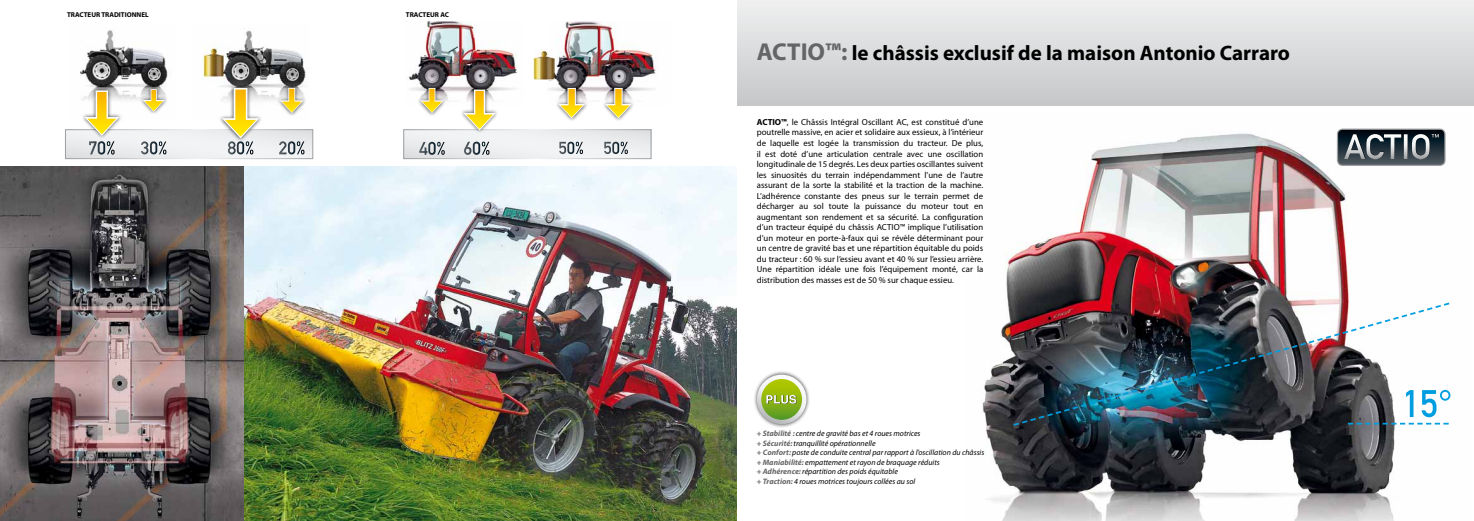
<style>
.page{position:relative;width:1474px;height:521px;background:#fff}
.page>*{position:absolute;margin:0;border:0;box-sizing:border-box;transform-origin:0 0}
.t1{font:700 21px "Myriad Pro";color:#000}
.t2{font:8.75px/10.5px "Myriad Pro";color:#000;text-align:justify}
.t3{font:italic 7.88px/9.5px "Myriad Pro";color:#000}
.t4{font:700 7px "Myriad Pro";color:#000}
.s1{font-size:24.5px;color:#646567}
.s2{font-weight:700}
.s3{font-weight:700;color:#646567}
</style>
<div class="page">
<div style="left:737px;top:0;width:736px;height:105px;background:linear-gradient(to bottom,#eff0f0,#c6c7c9)"></div>
<img style="left:982px;top:128px;width:464px;height:393px">
<img style="left:0;top:166px;width:245px;height:355px">
<img style="left:409px;top:21px;width:108px;height:81px">
<img style="left:548px;top:22px;width:109px;height:70px">
<img style="left:533px;top:49px;width:21px;height:31px">
<img style="left:203px;top:30px;width:103px;height:71px">
<img style="left:80px;top:30px;width:88px;height:71px">
<img style="left:1011px;top:301px;width:440px;height:126px">
<svg style="left:1347px;top:423px;width:101px;height:1px"></svg>
<svg style="left:1405px;top:390px;width:45px;height:27px"></svg>
<div style="left:65px;top:130px;width:248px;height:29px;background:linear-gradient(to right,#e8eaeb,#ebedee)"></div>
<div style="left:65px;top:129px;width:248px;height:30px;border:1px solid #fff"></div>
<div style="left:404px;top:130px;width:247px;height:29px;background:linear-gradient(to right,#eeeff0,#eceeef)"></div>
<div style="left:403px;top:129px;width:248px;height:30px;border:1px solid #fff"></div>
<div style="left:217px;top:84px;width:45px;height:58px;background:#000;opacity:.75"></div>
<svg style="left:234px;top:88px;width:13px;height:30px"></svg>
<svg style="left:235px;top:90px;width:11px;height:28px"></svg>
<div style="left:276px;top:84px;width:30px;height:33px;background:#000;opacity:.75"></div>
<svg style="left:288px;top:88px;width:7px;height:12px"></svg>
<div style="left:289px;top:89px;width:5px;height:17px;background:#fbbf00"></div>
<svg style="left:280px;top:100px;width:23px;height:13px"></svg>
<div style="left:80px;top:86px;width:42px;height:53px;background:#000;opacity:.75"></div>
<div style="left:96px;top:90px;width:12px;height:34px;background:#fef9ee"></div>
<svg style="left:97px;top:92px;width:10px;height:25px"></svg>
<div style="left:459px;top:85px;width:39px;height:49px;background:#000;opacity:.75"></div>
<div style="left:474px;top:90px;width:11px;height:30px;background:#fff"></div>
<svg style="left:475px;top:91px;width:9px;height:22px"></svg>
<svg style="left:463px;top:113px;width:33px;height:17px"></svg>
<div style="left:138px;top:85px;width:30px;height:30px;background:#000;opacity:.75"></div>
<svg style="left:151px;top:89px;width:6px;height:11px"></svg>
<div style="left:151px;top:90px;width:5px;height:15px;background:#fcbf00"></div>
<svg style="left:143px;top:100px;width:22px;height:12px"></svg>
<div style="left:416px;top:84px;width:30px;height:33px;background:#000;opacity:.75"></div>
<svg style="left:428px;top:88px;width:7px;height:12px"></svg>
<div style="left:429px;top:89px;width:5px;height:17px;background:#fbbf00"></div>
<svg style="left:420px;top:100px;width:24px;height:13px"></svg>
<div style="left:554px;top:84px;width:33px;height:38px;background:#000;opacity:.75"></div>
<svg style="left:567px;top:88px;width:9px;height:16px"></svg>
<svg style="left:568px;top:89px;width:7px;height:15px"></svg>
<svg style="left:558px;top:104px;width:27px;height:14px"></svg>
<div style="left:600px;top:84px;width:34px;height:38px;background:#000;opacity:.75"></div>
<svg style="left:614px;top:88px;width:8px;height:16px"></svg>
<svg style="left:615px;top:89px;width:6px;height:15px"></svg>
<svg style="left:605px;top:104px;width:27px;height:14px"></svg>
<svg style="left:222px;top:118px;width:37px;height:36px"></svg>
<svg style="left:279px;top:141px;width:25px;height:13px"></svg>
<svg style="left:559px;top:142px;width:24px;height:12px"></svg>
<svg style="left:604px;top:142px;width:24px;height:12px"></svg>
<div style="left:752px;top:370px;width:58px;height:58px;background:#000;opacity:.75"></div>
<svg style="left:759px;top:377px;width:45px;height:45px"></svg>
<div style="left:756px;top:375px;width:50px;height:49px;border:4px solid #fff;border-radius:50%"></div>
<svg style="left:766px;top:395px;width:30px;height:9px"></svg>
<svg style="left:1336px;top:129px;width:109px;height:37px;background:#424b51"></svg>
<img style="left:1344px;top:134px;width:94px;height:25px">
<svg style="left:464px;top:142px;width:25px;height:13px"></svg>
<svg style="left:419px;top:142px;width:26px;height:13px"></svg>
<svg style="left:84px;top:117px;width:35px;height:38px"></svg>
<svg style="left:141px;top:141px;width:25px;height:13px"></svg>
<img style="left:245px;top:166px;width:492px;height:355px">
<p class="t4" style="left:67px;top:10px;width:83px">TRACTEUR TRADITIONNEL</p>
<p class="t4" style="left:406px;top:10px;width:45px">TRACTEUR AC</p>
<h1 class="t1" style="left:756px;top:39px;width:534px"><span class="s1">ACTIO™:</span> le châssis exclusif de la maison Antonio Carraro</h1>
<p class="t2" style="left:756px;top:117px;width:228px"><span class="s2">ACTIO™</span>, le Châssis Intégral Oscillant AC, est constitué d’une poutrelle massive, en acier et solidaire aux essieux, à l’intérieur de laquelle est logée la transmission du tracteur. De plus, il est doté d’une articulation centrale avec une oscillation longitudinale de 15 degrés. Les deux parties oscillantes suivent les sinuosités du terrain indépendamment l’une de l’autre assurant de la sorte la stabilité et la traction de la machine.<br>L’adhérence constante des pneus sur le terrain permet de décharger au sol toute la puissance du moteur tout en augmentant son rendement et sa sécurité. La configuration d’un tracteur équipé du châssis ACTIO™ implique l’utilisation d’un moteur en porte-à-faux qui se révèle déterminant pour un centre de gravité bas et une répartition équitable du poids du tracteur : 60 % sur l’essieu avant et 40 % sur l’essieu arrière.<br>Une répartition idéale une fois l’équipement monté, car la distribution des masses est de 50 % sur chaque essieu.</p>
<p class="t3" style="left:756px;top:429px;width:229px"><span class="s3">+ Stabilité :</span> centre de gravité bas et 4 roues motrices<br><span class="s3">+ Sécurité:</span>tranquillité opérationnelle<br><span class="s3">+ Confort:</span> poste de conduite central par rapport à l’oscillation du châssis <span class="s3">+ Maniabilité:</span> empattement et rayon de braquage réduits<br><span class="s3">+ Adhérence:</span>répartition des poids équitable<br><span class="s3">+ Traction:</span> 4 roues motrices toujours collées au sol</p>
</div>
